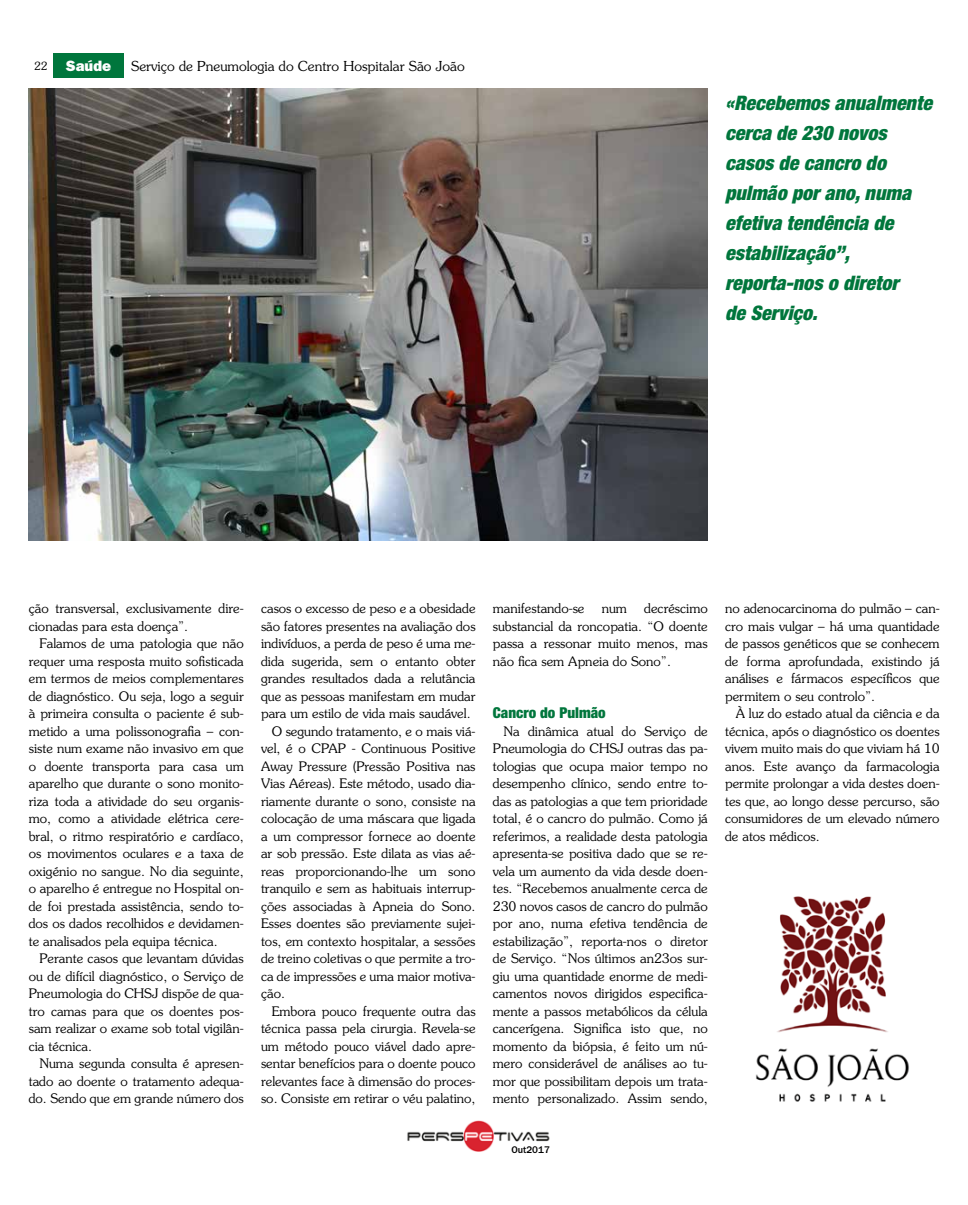
<style>
.page{position:relative;width:968px;height:1205px;background:#fff}
.page>*{position:absolute;margin:0;border:0;box-sizing:border-box;transform-origin:0 0}
.t1{font:italic 900 condensed 20px/30px "Helvetica Neue LT Std";color:#00763c}
.t2{font:900 condensed 15px "Helvetica Neue LT Std";color:#00763c}
.t3{font:15px "ITC Franklin Gothic Std Hvy";color:#fff}
.t4{font:300 13.75px "Souvenir Std";color:#000}
.t5{font:300 13.12px/17.5px "Souvenir Std";color:#000;text-align:justify}
.t6{font:500 10px "ITC Franklin Gothic Std";color:#000}
.s1{font-family:"Souvenir Std";font-weight:300;font-size:11.25px;color:#000}
</style>
<div class="page">
<div style="left:53px;top:53px;width:71px;height:25px;background:#00763c"></div>
<img style="left:407px;top:1121px;width:143px;height:31px">
<img style="left:28px;top:88px;width:679px;height:452px">
<img style="left:755px;top:896px;width:154px;height:206px">
<p class="t3" style="left:34px;top:56px;width:79px"><span class="s1">22</span> Saúde</p>
<p class="t4" style="left:131px;top:58px;width:335px">Serviço de Pneumologia do Centro Hospitalar São João</p>
<h1 class="t1" style="left:725px;top:88px;width:208px">«Recebemos anualmente cerca de 230 novos casos de cancro do pulmão por ano, numa efetiva tendência de estabilização”, reporta-nos o diretor<br>de Serviço.</h1>
<p class="t5" style="left:29px;top:600px;width:216px">ção transversal, exclusivamente dire&shy;cionadas para esta doença”.</p>
<p class="t5" style="left:29px;top:635px;width:216px;text-indent:11px">Falamos de uma patologia que não requer uma resposta muito sofisticada em termos de meios complementares de diagnóstico. Ou seja, logo a seguir à primeira consulta o paciente é sub&shy;metido a uma polissonografia – con&shy;siste num exame não invasivo em que o doente transporta para casa um aparelho que durante o sono monito&shy;riza toda a atividade do seu organis&shy;mo, como a atividade elétrica cere&shy;bral, o ritmo respiratório e cardíaco, os movimentos oculares e a taxa de oxigénio no sangue. No dia seguinte, o aparelho é entregue no Hospital on&shy;de foi prestada assistência, sendo to&shy;dos os dados recolhidos e devidamen&shy;te analisados pela equipa técnica.</p>
<p class="t5" style="left:29px;top:950px;width:216px;text-indent:11px">Perante casos que levantam dúvidas ou de difícil diagnóstico, o Serviço de Pneumologia do CHSJ dispõe de qua&shy;tro camas para que os doentes pos&shy;sam realizar o exame sob total vigilân&shy;cia técnica.</p>
<p class="t5" style="left:29px;top:1055px;width:216px;text-indent:11px">Numa segunda consulta é apresen&shy;tado ao doente o tratamento adequa&shy;do. Sendo que em grande número dos</p>
<p class="t5" style="left:261px;top:599px;width:216px">casos o excesso de peso e a obesidade</p>
<p class="t5" style="left:261px;top:617px;width:216px">são fatores presentes na avaliação dos</p>
<p class="t5" style="left:261px;top:634px;width:216px">indivíduos, a perda de peso é uma me-</p>
<p class="t5" style="left:261px;top:652px;width:216px">dida sugerida, sem o entanto obter</p>
<p class="t5" style="left:261px;top:669px;width:216px">grandes resultados dada a relutância</p>
<p class="t5" style="left:261px;top:687px;width:216px">que as pessoas manifestam em mudar</p>
<p class="t5" style="left:261px;top:704px;width:211px">para um estilo de vida mais saudável.</p>
<p class="t5" style="left:272px;top:722px;width:205px">O segundo tratamento, e o mais viá-</p>
<p class="t5" style="left:261px;top:739px;width:216px">vel, é o CPAP - Continuous Positive</p>
<p class="t5" style="left:261px;top:757px;width:216px">Away Pressure (Pressão Positiva nas</p>
<p class="t5" style="left:261px;top:774px;width:216px">Vias Aéreas). Este método, usado dia-</p>
<p class="t5" style="left:261px;top:792px;width:216px">riamente durante o sono, consiste na</p>
<p class="t5" style="left:261px;top:809px;width:216px">colocação de uma máscara que ligada</p>
<p class="t5" style="left:261px;top:827px;width:216px">a um compressor fornece ao doente</p>
<p class="t5" style="left:261px;top:844px;width:216px">ar sob pressão. Este dilata as vias aé-</p>
<p class="t5" style="left:261px;top:862px;width:216px">reas proporcionando-lhe um sono</p>
<p class="t5" style="left:261px;top:879px;width:216px">tranquilo e sem as habituais interrup-</p>
<p class="t5" style="left:261px;top:897px;width:216px">ções associadas à Apneia do Sono.</p>
<p class="t5" style="left:261px;top:914px;width:216px">Esses doentes são previamente sujei-</p>
<p class="t5" style="left:261px;top:932px;width:216px">tos, em contexto hospitalar, a sessões</p>
<p class="t5" style="left:261px;top:949px;width:216px">de treino coletivas o que permite a tro-</p>
<p class="t5" style="left:261px;top:967px;width:216px">ca de impressões e uma maior motiva-</p>
<p class="t5" style="left:261px;top:984px;width:25px">ção.</p>
<p class="t5" style="left:272px;top:1002px;width:205px">Embora pouco frequente outra das</p>
<p class="t5" style="left:261px;top:1019px;width:216px">técnica passa pela cirurgia. Revela-se</p>
<p class="t5" style="left:261px;top:1037px;width:216px">um método pouco viável dado apre-</p>
<p class="t5" style="left:261px;top:1054px;width:216px">sentar benefícios para o doente pouco</p>
<p class="t5" style="left:261px;top:1072px;width:216px">relevantes face à dimensão do proces-</p>
<p class="t5" style="left:261px;top:1089px;width:216px">so. Consiste em retirar o véu palatino,</p>
<p class="t5" style="left:493px;top:600px;width:93px">manifestando-se</p>
<p class="t5" style="left:601px;top:600px;width:27px">num</p>
<p class="t5" style="left:493px;top:600px;width:216px;text-indent:151px">decréscimo substancial da roncopatia. “O doente passa a ressonar muito menos, mas não fica sem Apneia do Sono”.</p>
<p class="t2" style="left:493px;top:704px;width:114px">Cancro do Pulmão</p>
<p class="t5" style="left:493px;top:722px;width:216px;text-indent:11px">Na dinâmica atual do Serviço de Pneumologia do CHSJ outras das pa&shy;tologias que ocupa maior tempo no desempenho clínico, sendo entre to&shy;das as patologias a que tem prioridade total, é o cancro do pulmão. Como já referimos, a realidade desta patologia apresenta-se positiva dado que se re&shy;vela um aumento da vida desde doen&shy;tes. “Recebemos anualmente cerca de 230 novos casos de cancro do pulmão por ano, numa efetiva tendência de estabilização”, reporta-nos o diretor de Serviço. “Nos últimos an23os sur&shy;giu uma quantidade enorme de medi&shy;camentos novos dirigidos especifica&shy;mente a passos metabólicos da célula cancerígena. Significa isto que, no momento da biópsia, é feito um nú&shy;mero considerável de análises ao tu&shy;mor que possibilitam depois um trata&shy;mento personalizado. Assim sendo,</p>
<p class="t6" style="left:511px;top:1144px;width:40px">Out2017</p>
<p class="t5" style="left:725px;top:600px;width:216px">no adenocarcinoma do pulmão – can&shy;cro mais vulgar – há uma quantidade de passos genéticos que se conhecem de forma aprofundada, existindo já análises e fármacos específicos que permitem o seu controlo”.</p>
<p class="t5" style="left:725px;top:705px;width:216px;text-indent:11px">À luz do estado atual da ciência e da técnica, após o diagnóstico os doentes vivem muito mais do que viviam há 10 anos. Este avanço da farmacologia permite prolongar a vida destes doen&shy;tes que, ao longo desse percurso, são consumidores de um elevado número de atos médicos.</p>
</div>
